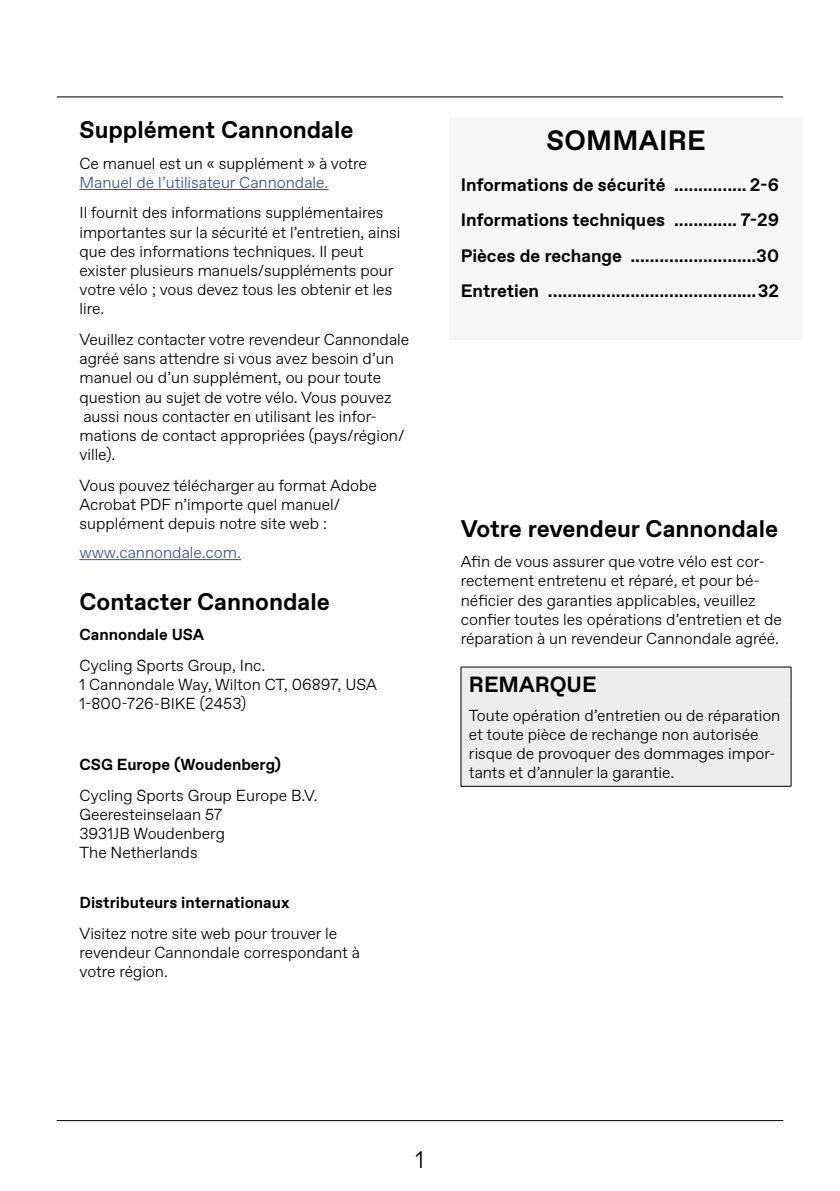
<style>
.page{position:relative;width:840px;height:1191px;background:#fff}
.page>*{position:absolute;margin:0;border:0;box-sizing:border-box;transform-origin:0 0}
.t1{font:700 28px "Favorit";letter-spacing:.01em;color:#000}
.t2{font:700 24px "Favorit";color:#000}
.t3{font:300 24px "Favorit";color:#000}
.t4{font:700 22px "Favorit";color:#000}
.t5{font:700 18px/35.4px "Favorit";color:#000;text-align:justify}
.t6{font:300 16px/19.2px "Favorit";color:#000}
.t7{font:700 16px "Favorit";color:#000}
.t8{font:300 16px "Favorit";color:#39509b}
</style>
<div class="page">
<hr style="left:57px;top:96px;width:725px;height:1px;background:#000">
<hr style="left:57px;top:1120px;width:725px;height:1px;background:#000">
<div style="left:449px;top:117px;width:353px;height:222px;background:#f6f6f6"></div>
<hr style="left:79px;top:189px;width:249px;height:1px;background:#39509b">
<hr style="left:79px;top:559px;width:162px;height:1px;background:#39509b">
<div style="left:461px;top:667px;width:329px;height:119px;background:#ededed"></div>
<hr style="left:460px;top:666px;width:330px;height:1px;background:#000">
<hr style="left:460px;top:667px;width:1px;height:33px;background:#000">
<hr style="left:790px;top:667px;width:1px;height:33px;background:#000">
<hr style="left:460px;top:700px;width:1px;height:86px;background:#000">
<hr style="left:790px;top:700px;width:1px;height:86px;background:#000">
<hr style="left:460px;top:786px;width:330px;height:1px;background:#000">
<h2 class="t2" style="left:79px;top:114px;width:275px">Supplément Cannondale</h2>
<p class="t6" style="left:79px;top:153px;width:289px">Ce manuel est un « supplément » à votre</p>
<p class="t8" style="left:79px;top:172px;width:250px">Manuel de l’utilisateur Cannondale.</p>
<p class="t6" style="left:79px;top:203px;width:322px">Il fournit des informations supplémentaires importantes sur la sécurité et l’entretien, ainsi que des informations techniques. Il peut exister plusieurs manuels/suppléments pour votre vélo ; vous devez tous les obtenir et les lire.</p>
<p class="t6" style="left:79px;top:329px;width:331px">Veuillez contacter votre revendeur Cannondale agréé sans attendre si vous avez besoin d’un manuel ou d’un supplément, ou pour toute question au sujet de votre vélo. Vous pouvez aussi nous contacter en utilisant les infor&shy;mations de contact appropriées (pays/région/ ville).</p>
<p class="t6" style="left:79px;top:475px;width:299px">Vous pouvez télécharger au format Adobe<br>Acrobat PDF n’importe quel manuel/ supplément depuis notre site web :</p>
<p class="t8" style="left:79px;top:542px;width:163px">www.cannondale.com.</p>
<h2 class="t2" style="left:79px;top:585px;width:251px">Contacter Cannondale</h2>
<p class="t7" style="left:79px;top:624px;width:126px">Cannondale USA</p>
<p class="t6" style="left:79px;top:655px;width:299px">Cycling Sports Group, Inc.<br>1 Cannondale Way, Wilton CT, 06897, USA<br>1-800-726-BIKE (2453)</p>
<p class="t7" style="left:79px;top:754px;width:203px">CSG Europe (Woudenberg)</p>
<p class="t6" style="left:79px;top:785px;width:240px">Cycling Sports Group Europe B.V.<br>Geeresteinselaan 57<br>3931JB Woudenberg<br>The Netherlands</p>
<p class="t7" style="left:79px;top:891px;width:211px">Distributeurs internationaux</p>
<p class="t6" style="left:79px;top:923px;width:282px">Visitez notre site web pour trouver le revendeur Cannondale correspondant à votre région.</p>
<h1 class="t1" style="left:546px;top:122px;width:161px">SOMMAIRE</h1>
<p class="t5" style="left:460px;top:167px;width:320px">Informations de sécurité ............... 2-6<br>Informations techniques ............. 7-29<br>Pièces de rechange ..........................30<br>Entretien ...........................................32</p>
<h2 class="t2" style="left:460px;top:512px;width:318px">Votre revendeur Cannondale</h2>
<p class="t6" style="left:460px;top:551px;width:322px">Afin de vous assurer que votre vélo est cor&shy;rectement entretenu et réparé, et pour bé&shy;néficier des garanties applicables, veuillez confier toutes les opérations d’entretien et de réparation à un revendeur Cannondale agréé.</p>
<h3 class="t4" style="left:468px;top:670px;width:129px">REMARQUE</h3>
<p class="t6" style="left:468px;top:705px;width:313px">Toute opération d’entretien ou de réparation et toute pièce de rechange non autorisée risque de provoquer des dommages impor&shy;tants et d’annuler la garantie.</p>
<h2 class="t3" style="left:415px;top:1143px;width:10px">1</h2>
</div>
